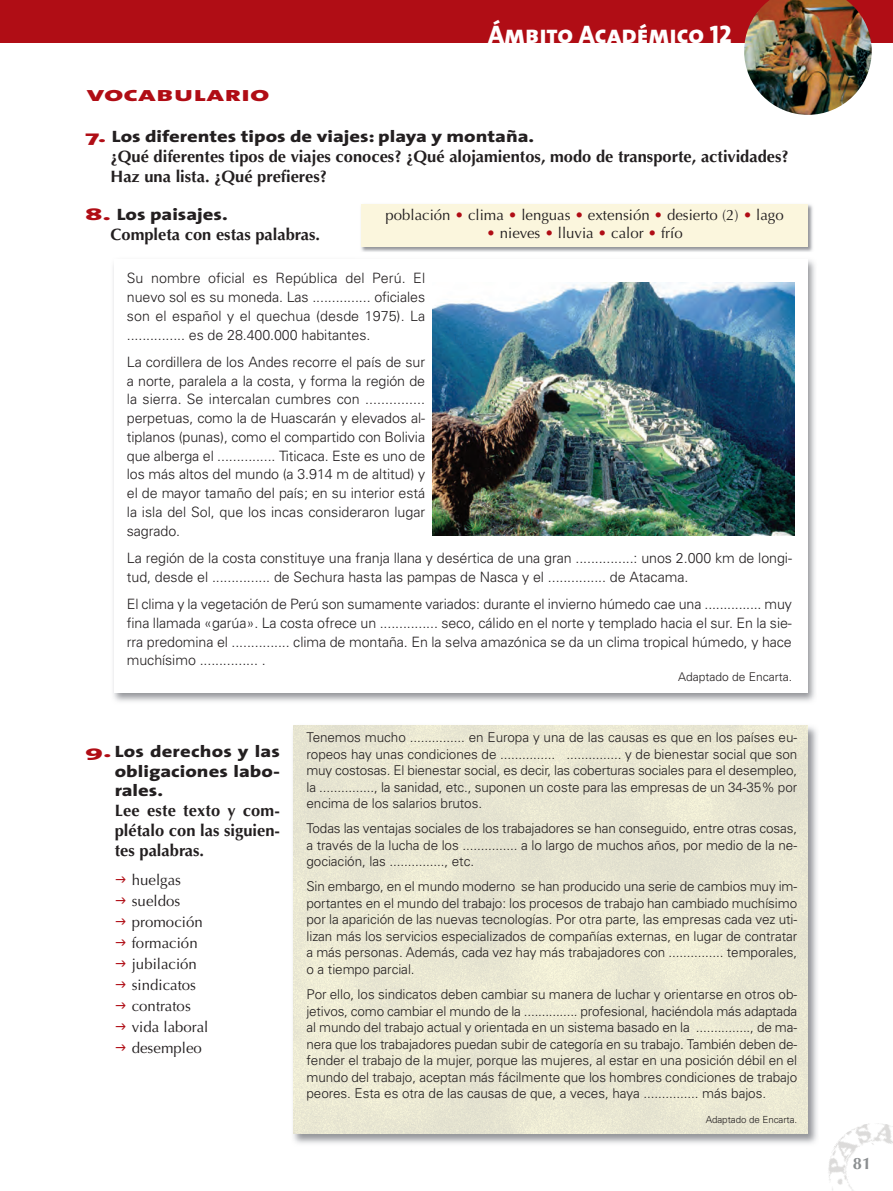
<style>
.page{position:relative;width:893px;height:1191px;background:#fff}
.page>*{position:absolute;margin:0;border:0;box-sizing:border-box;transform-origin:0 0}
.t1{font:25.5px "The Sans Extra Bold Caps";color:#fff}
.t2{font:21px "The Sans Extra Bold Caps";color:#b00d15;scale:1.5 1}
.t3{font:700 16.5px/19.8px "Optima LT Std";color:#231f20;text-align:justify}
.t4{font:800 16.5px/19.8px "The Sans";color:#231f20;text-align:justify;scale:1.25 1}
.t5{font:700 16.5px "Optima LT Std";color:#8b8e90}
.t6{font:15px/21px "Optima LT Std";color:#231f20}
.t7{font:300 14.25px/18.8px "Univers";letter-spacing:-.005em;color:#231f20;text-align:justify}
.t8{font:300 13.5px/16.5px "Univers";letter-spacing:-.005em;color:#231f20;text-align:justify}
.t9{font:300 12px "Univers";color:#231f20}
.t10{font:300 9.75px "Univers";letter-spacing:-.005em;color:#231f20}
.s1{color:#b00d15}
</style>
<div class="page">
<img style="left:828px;top:1123px;width:65px;height:68px">
<div style="left:0;top:0;width:893px;height:43px;background:#b00d15"></div>
<img style="left:744px;top:0;width:128px;height:115px">
<img style="left:293px;top:726px;width:524px;height:418px">
<img style="left:293px;top:725px;width:515px;height:408px">
<img style="left:113px;top:260px;width:702px;height:442px">
<div style="left:115px;top:259px;width:693px;height:434px;background:#fff"></div>
<img style="left:433px;top:283px;width:361px;height:253px">
<img style="left:361px;top:204px;width:452px;height:48px">
<div style="left:361px;top:204px;width:447px;height:43px;background:#fbf6dd"></div>
<h2 class="t2" style="left:87px;top:87px;width:123px">vocabulario</h2>
<h1 class="t1" style="left:488px;top:25px;width:245px">Ámbito Académico 12</h1>
<p class="t4" style="left:85px;top:128px;width:361px"><span class="s1">7.</span> Los diferentes tipos de viajes: playa y montaña.</p>
<p class="t3" style="left:111px;top:148px;width:680px">¿Qué diferentes tipos de viajes conoces? ¿Qué alojamientos, modo de transporte, actividades?<br>Haz una lista. ¿Qué prefieres?</p>
<p class="t4" style="left:85px;top:206px;width:116px"><span class="s1">8.</span> Los paisajes.</p>
<p class="t3" style="left:111px;top:226px;width:211px">Completa con estas palabras.</p>
<p class="t6" style="left:386px;top:206px;width:400px">población <span class="s1">•</span> clima <span class="s1">•</span> lenguas <span class="s1">•</span> extensión <span class="s1">•</span> desierto (2) <span class="s1">•</span> lago</p>
<p class="t6" style="left:487px;top:224px;width:198px"><span class="s1">•</span> nieves <span class="s1">•</span> lluvia <span class="s1">•</span> calor <span class="s1">•</span> frío</p>
<p class="t7" style="left:127px;top:270px;width:300px">Su nombre oficial es República del Perú. El nuevo sol es su moneda. Las ............... oficiales son el español y el quechua (desde 1975). La ............... es de 28.400.000 habitantes.</p>
<p class="t7" style="left:127px;top:354px;width:300px">La cordillera de los Andes recorre el país de sur a norte, paralela a la costa, y forma la región de la sierra. Se intercalan cumbres con ............... perpetuas, como la de Huascarán y elevados al&shy;tiplanos (punas), como el compartido con Bolivia que alberga el ............... Titicaca. Este es uno de los más altos del mundo (a 3.914 m de altitud) y el de mayor tamaño del país; en su interior está la isla del Sol, que los incas consideraron lugar sagrado.</p>
<p class="t7" style="left:127px;top:550px;width:667px">La región de la costa constituye una franja llana y desértica de una gran ...............: unos 2.000 km de longi&shy;tud, desde el ............... de Sechura hasta las pampas de Nasca y el ............... de Atacama.</p>
<p class="t7" style="left:127px;top:596px;width:667px">El clima y la vegetación de Perú son sumamente variados: durante el invierno húmedo cae una ............... muy fina llamada «garúa». La costa ofrece un ............... seco, cálido en el norte y templado hacia el sur. En la sie&shy;rra predomina el ............... clima de montaña. En la selva amazónica se da un clima tropical húmedo, y hace muchísimo ............... .</p>
<p class="t9" style="left:678px;top:672px;width:115px">Adaptado de Encarta.</p>
<p class="t4" style="left:115px;top:743px;width:134px;text-indent:-30px"><span class="s1">9.</span>Los derechos y las obligaciones labo&shy;rales.</p>
<p class="t3" style="left:115px;top:802px;width:167px">Lee este texto y com&shy;plétalo con las siguien&shy;tes palabras.</p>
<p class="t6" style="left:132px;top:870px;width:78px">huelgas sueldos promoción formación jubilación sindicatos contratos vida laboral desempleo</p>
<p class="t8" style="left:306px;top:730px;width:492px">Tenemos mucho ............... en Europa y una de las causas es que en los países eu&shy;ropeos hay unas condiciones de ............... ............... y de bienestar social que son muy costosas. El bienestar social, es decir, las coberturas sociales para el desempleo, la ..............., la sanidad, etc., suponen un coste para las empresas de un 34-35% por encima de los salarios brutos.</p>
<p class="t8" style="left:306px;top:821px;width:492px">Todas las ventajas sociales de los trabajadores se han conseguido, entre otras cosas, a través de la lucha de los ............... a lo largo de muchos años, por medio de la ne&shy;gociación, las ..............., etc.</p>
<p class="t8" style="left:306px;top:879px;width:492px">Sin embargo, en el mundo moderno se han producido una serie de cambios muy im&shy;portantes en el mundo del trabajo: los procesos de trabajo han cambiado muchísimo por la aparición de las nuevas tecnologías. Por otra parte, las empresas cada vez uti&shy;lizan más los servicios especializados de compañías externas, en lugar de contratar a más personas. Además, cada vez hay más trabajadores con ............... temporales, o a tiempo parcial.</p>
<p class="t8" style="left:306px;top:987px;width:492px">Por ello, los sindicatos deben cambiar su manera de luchar y orientarse en otros ob&shy;jetivos, como cambiar el mundo de la ............... profesional, haciéndola más adaptada al mundo del trabajo actual y orientada en un sistema basado en la ..............., de ma&shy;nera que los trabajadores puedan subir de categoría en su trabajo. También deben de&shy;fender el trabajo de la mujer, porque las mujeres, al estar en una posición débil en el mundo del trabajo, aceptan más fácilmente que los hombres condiciones de trabajo peores. Esta es otra de las causas de que, a veces, haya ............... más bajos.</p>
<p class="t10" style="left:706px;top:1116px;width:93px">Adaptado de Encarta.</p>
<p class="t5" style="left:853px;top:1156px;width:20px">81</p>
</div>
